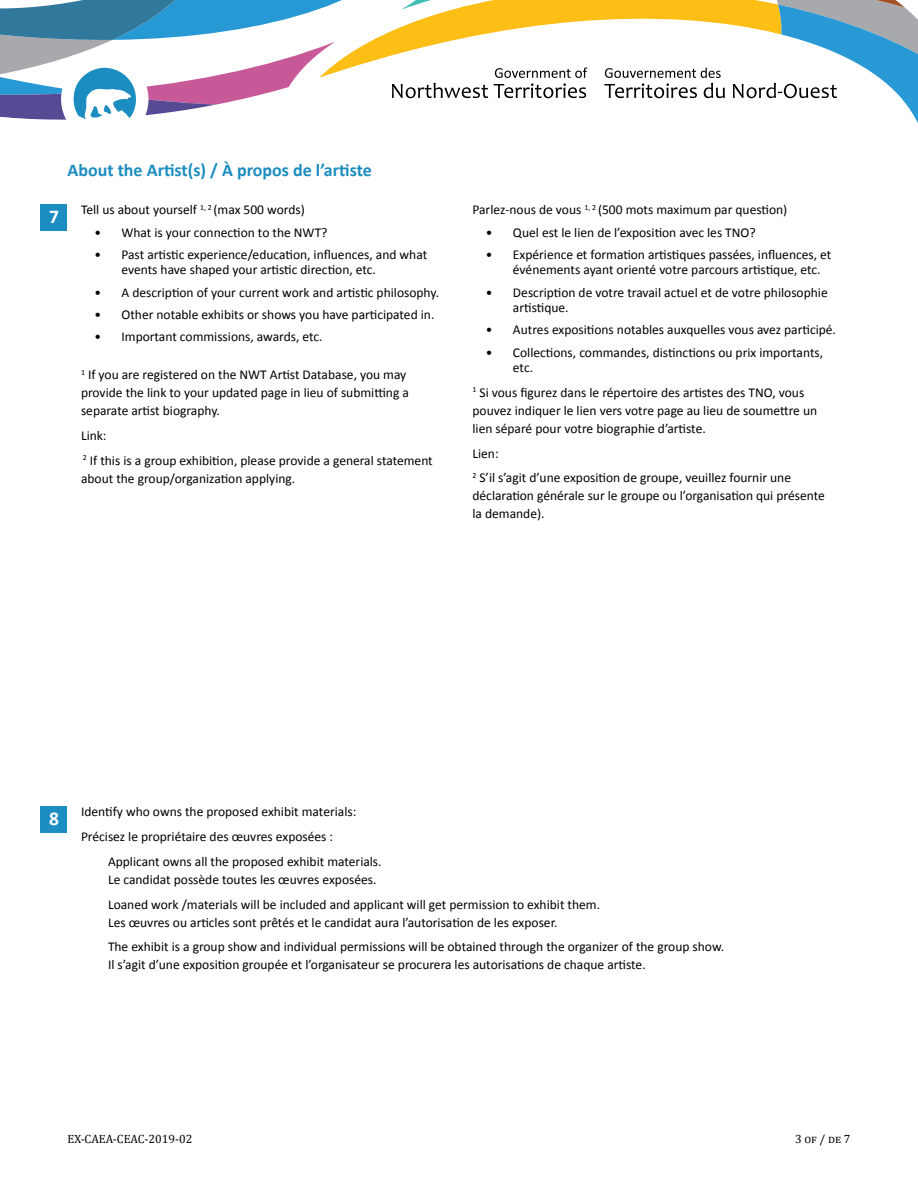
<style>
.page{position:relative;width:918px;height:1188px;background:#fff}
.page>*{position:absolute;margin:0;border:0;box-sizing:border-box;transform-origin:0 0}
.t1{font:700 19.5px "Calibri";color:#fff}
.t2{font:700 18px "Calibri";color:#1c8dc1}
.t3{font:13.5px/18px "Calibri";color:#000}
.t4{font:12px "Cambria";color:#000}
</style>
<div class="page">
<svg style="left:0;top:0;width:918px;height:123px"></svg>
<div style="left:40px;top:204px;width:28px;height:27px;background:#1c8dc1"></div>
<div style="left:40px;top:806px;width:28px;height:27px;background:#1c8dc1"></div>
<h2 class="t2" style="left:68px;top:158px;width:306px">About the Artist(s) / À propos de l’artiste</h2>
<h1 class="t1" style="left:49px;top:204px;width:11px">7</h1>
<p class="t3" style="left:81px;top:201px;width:225px">Tell us about yourself <sup>1,</sup> <sup>2</sup> (max 500 words)</p>
<p class="t3" style="left:95px;top:223px;width:234px">• What is your connection to the NWT?</p>
<p class="t3" style="left:122px;top:247px;width:307px;line-height:15.5px;text-indent:-27px">• Past artistic experience/education, influences, and what events have shaped your artistic direction, etc.</p>
<p class="t3" style="left:95px;top:283px;width:346px">• A description of your current work and artistic philosophy.</p>
<p class="t3" style="left:95px;top:305px;width:341px">• Other notable exhibits or shows you have participated in.</p>
<p class="t3" style="left:95px;top:328px;width:230px">• Important commissions, awards, etc.</p>
<p class="t3" style="left:81px;top:366px;width:329px"><sup>1</sup> If you are registered on the NWT Artist Database, you may provide the link to your updated page in lieu of submitting a separate artist biography.</p>
<p class="t3" style="left:81px;top:423px;width:353px;line-height:24.8px">Link:<br><sup>2</sup> If this is a group exhibition, please provide a general statement</p>
<p class="t3" style="left:81px;top:469px;width:216px">about the group/organization applying.</p>
<p class="t3" style="left:473px;top:201px;width:316px">Parlez-nous de vous <sup>1,</sup> <sup>2</sup> (500 mots maximum par question)</p>
<p class="t3" style="left:486px;top:223px;width:271px">• Quel est le lien de l’exposition avec les TNO?</p>
<p class="t3" style="left:513px;top:247px;width:320px;line-height:15.5px;text-indent:-27px">• Expérience et formation artistiques passées, influences, et événements ayant orienté votre parcours artistique, etc.</p>
<p class="t3" style="left:513px;top:284px;width:316px;line-height:15.5px;text-indent:-27px">• Description de votre travail actuel et de votre philosophie artistique.</p>
<p class="t3" style="left:486px;top:321px;width:352px">• Autres expositions notables auxquelles vous avez participé.</p>
<p class="t3" style="left:513px;top:345px;width:312px;line-height:15.5px;text-indent:-27px">• Collections, commandes, distinctions ou prix importants, etc.</p>
<p class="t3" style="left:472px;top:384px;width:346px"><sup>1</sup> Si vous figurez dans le répertoire des artistes des TNO, vous pouvez indiquer le lien vers votre page au lieu de soumettre un lien séparé pour votre biographie d’artiste.</p>
<p class="t3" style="left:472px;top:441px;width:320px;line-height:24.8px">Lien:<br><sup>2</sup> S’il s’agit d’une exposition de groupe, veuillez fournir une</p>
<p class="t3" style="left:473px;top:487px;width:354px">déclaration générale sur le groupe ou l’organisation qui présente la demande).</p>
<h1 class="t1" style="left:49px;top:806px;width:11px">8</h1>
<p class="t3" style="left:81px;top:800px;width:277px;line-height:24.8px">Identify who owns the proposed exhibit materials:<br>Précisez le propriétaire des œuvres exposées :</p>
<p class="t3" style="left:108px;top:852px;width:275px">Applicant owns all the proposed exhibit materials.<br>Le candidat possède toutes les œuvres exposées.</p>
<p class="t3" style="left:108px;top:895px;width:494px">Loaned work /materials will be included and applicant will get permission to exhibit them.<br>Les œuvres ou articles sont prêtés et le candidat aura l’autorisation de les exposer.</p>
<p class="t3" style="left:108px;top:938px;width:618px">The exhibit is a group show and individual permissions will be obtained through the organizer of the group show.<br>Il s’agit d’une exposition groupée et l’organisateur se procurera les autorisations de chaque artiste.</p>
<p class="t4" style="left:68px;top:1132px;width:126px">EX-CAEA-CEAC-2019-02</p>
<p class="t4" style="left:795px;top:1132px;width:57px">3 of / de 7</p>
</div>
